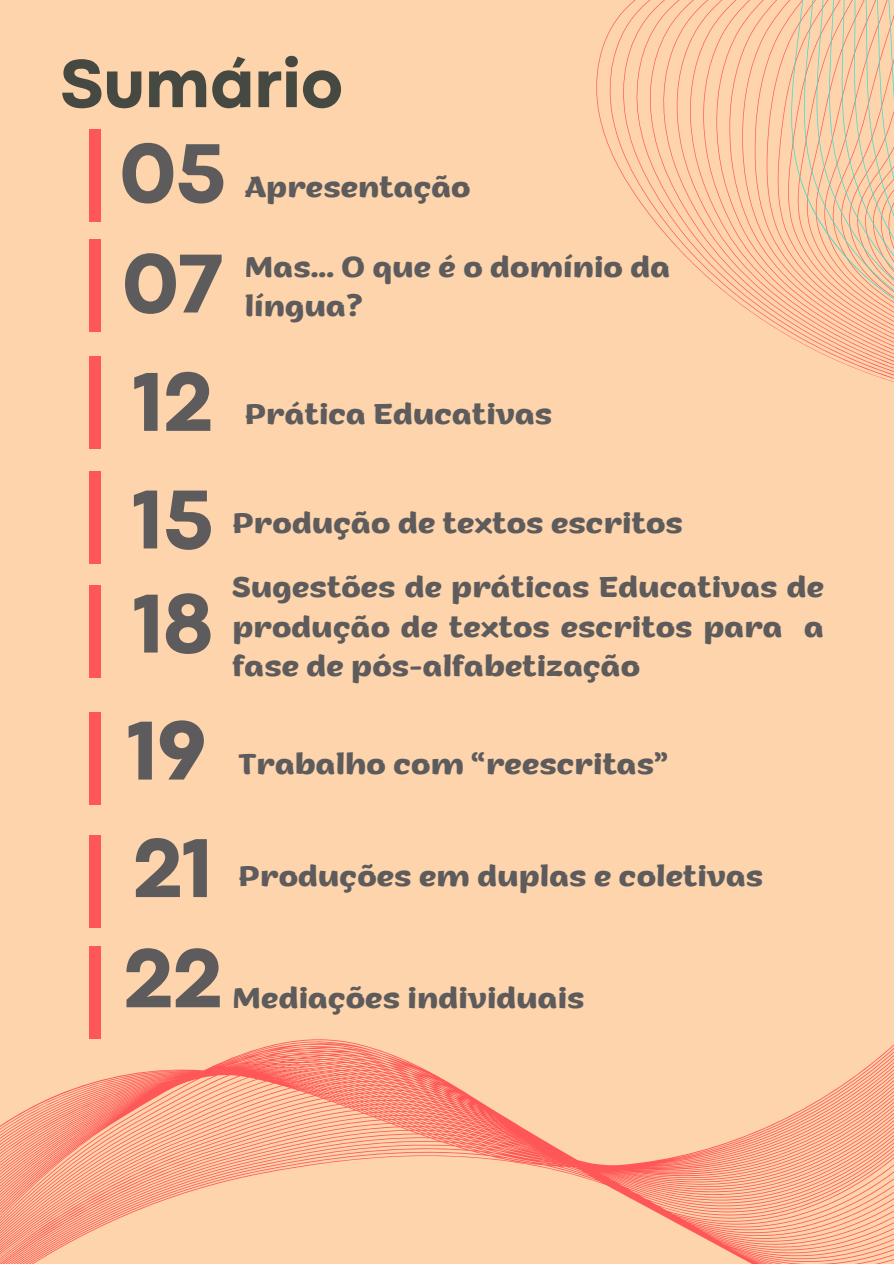
<style>
.page{position:relative;width:894px;height:1264px;background:#fff}
.page>*{position:absolute;margin:0;border:0;box-sizing:border-box;transform-origin:0 0}
.t1{font:800 87.15px "Codec Pro";color:#5d5b5c}
.t2{font:800 70.5px "Codec Pro";color:#464942}
.t3{font:700 28.8px/39.3px "ZT Arturo";color:#5d5b5c}
</style>
<div class="page">
<div style="left:0;top:0;width:893px;height:1263px;background:#fdd4ab"></div>
<svg style="left:596px;top:0;width:297px;height:382px"></svg>
<svg style="left:0;top:1038px;width:893px;height:225px"></svg>
<div style="left:89px;top:129px;width:12px;height:93px;background:#ff5757"></div>
<div style="left:89px;top:356px;width:12px;height:92px;background:#ff5757"></div>
<div style="left:89px;top:471px;width:12px;height:92px;background:#ff5757"></div>
<div style="left:89px;top:585px;width:12px;height:93px;background:#ff5757"></div>
<div style="left:89px;top:712px;width:12px;height:93px;background:#ff5757"></div>
<div style="left:89px;top:835px;width:12px;height:92px;background:#ff5757"></div>
<div style="left:89px;top:240px;width:12px;height:92px;background:#ff5757"></div>
<div style="left:89px;top:946px;width:12px;height:92px;background:#ff5757"></div>
<p class="t2" style="left:60px;top:59px;width:284px">Sumário</p>
<p class="t1" style="left:120px;top:142px;width:107px">05</p>
<h1 class="t1" style="left:123px;top:252px;width:102px">07</h1>
<p class="t1" style="left:133px;top:371px;width:81px">12</p>
<p class="t3" style="left:245px;top:171px;width:227px">Apresentação</p>
<p class="t3" style="left:245px;top:251px;width:427px">Mas... O que é o domínio da língua?</p>
<p class="t3" style="left:245px;top:398px;width:309px">Prática Educativas</p>
<p class="t1" style="left:132px;top:488px;width:82px">15</p>
<p class="t1" style="left:133px;top:592px;width:81px">18</p>
<p class="t1" style="left:127px;top:719px;width:80px">19</p>
<p class="t3" style="left:232px;top:506px;width:452px">Produção de textos escritos</p>
<p class="t3" style="left:232px;top:571px;width:593px;text-align:justify">Sugestões de práticas Educativas de produção de textos escritos para a fase de pós-alfabetização</p>
<p class="t3" style="left:238px;top:747px;width:431px">Trabalho com “reescritas”</p>
<p class="t1" style="left:133px;top:837px;width:81px">21</p>
<p class="t3" style="left:238px;top:860px;width:526px">Produções em duplas e coletivas</p>
<p class="t1" style="left:124px;top:947px;width:100px">22</p>
<p class="t3" style="left:232px;top:982px;width:353px">Mediações individuais</p>
</div>
